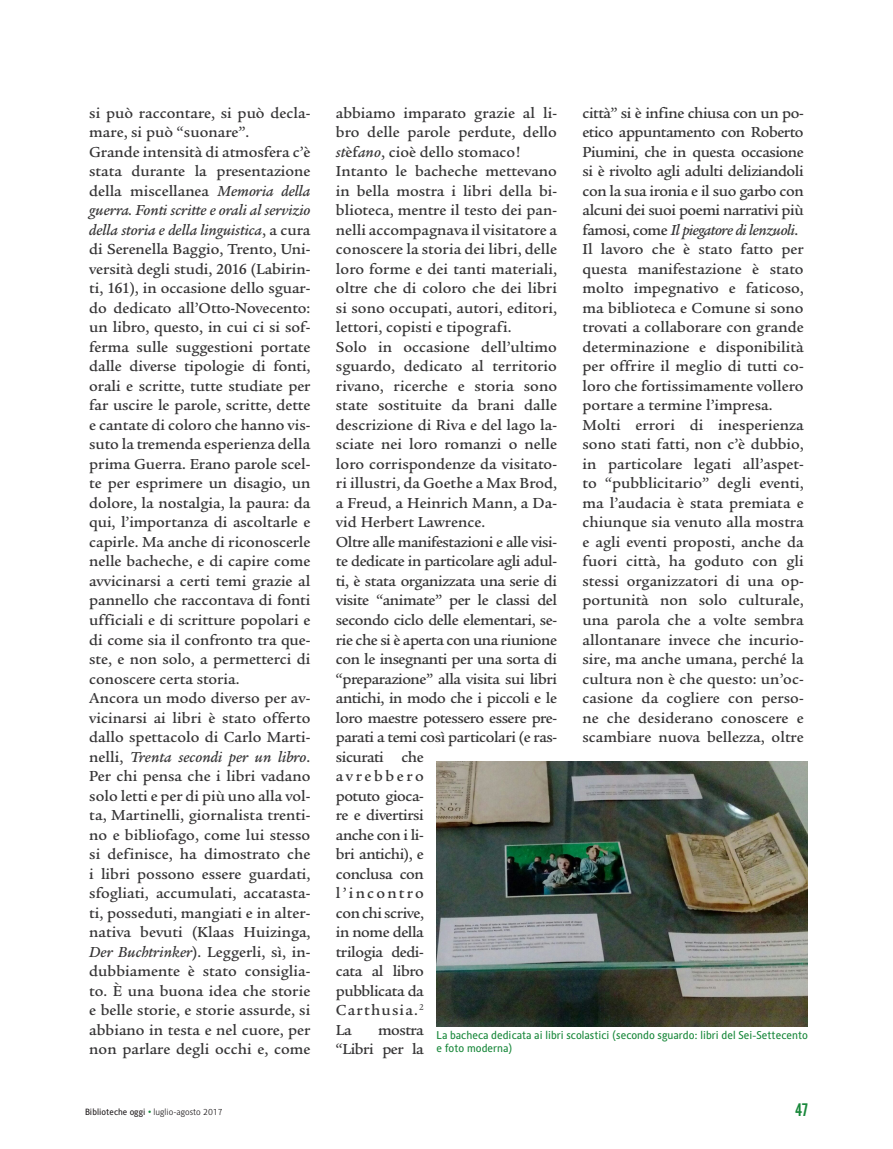
<style>
.page{position:relative;width:893px;height:1149px;background:#fff}
.page>*{position:absolute;margin:0;border:0;box-sizing:border-box;transform-origin:0 0}
.t1{font:18px "Alternate Gothic No 2 BT";color:#19883b}
.testi_-_rubriche-1Co{font:500 15.75px/19.5px "Legacy Ser ITC";letter-spacing:-.025em;color:#363536;text-align:justify}
.testi_-_rubriche-1Co-2{font:500 15.75px/19.5px "Legacy Ser ITC";color:#363536}
.dida{font:11.25px/13.5px "Alber";color:#19883b}
.t2{font:300 9px "Alber";color:#231f20}
.s1{font-style:italic}
.s2{font-weight:400}
.s3{font-weight:700;font-style:italic;color:#19883b}
</style>
<div class="page">
<img style="left:437px;top:761px;width:371px;height:264px">
<p class="testi_-_rubriche-1Co-2" style="left:89px;top:103px;width:223px">si può raccontare, si può decla&shy;mare, si può “suonare”.</p>
<p class="testi_-_rubriche-1Co" style="left:89px;top:142px;width:223px">Grande intensità di atmosfera c’è stata durante la presentazione della miscellanea <span class="s1">Memoria della guerra. Fonti scritte e orali al servizio della storia e della linguistica</span>, a cura di Serenella Baggio, Trento, Uni&shy;versità degli studi, 2016 (Labirin&shy;ti, 161), in occasione dello sguar&shy;do dedicato all’Otto-Novecento: un libro, questo, in cui ci si sof&shy;ferma sulle suggestioni portate dalle diverse tipologie di fonti, orali e scritte, tutte studiate per far uscire le parole, scritte, dette e cantate di coloro che hanno vis&shy;suto la tremenda esperienza della prima Guerra. Erano parole scel&shy;te per esprimere un disagio, un dolore, la nostalgia, la paura: da qui, l’importanza di ascoltarle e capirle. Ma anche di riconoscerle nelle bacheche, e di capire come avvicinarsi a certi temi grazie al pannello che raccontava di fonti ufficiali e di scritture popolari e di come sia il confronto tra que&shy;ste, e non solo, a permetterci di conoscere certa storia.</p>
<p class="testi_-_rubriche-1Co" style="left:89px;top:688px;width:223px">Ancora un modo diverso per av&shy;vicinarsi ai libri è stato offerto dallo spettacolo di Carlo Marti&shy;nelli, <span class="s1">Trenta secondi per un libro</span>.<br>Per chi pensa che i libri vadano solo letti e per di più uno alla vol&shy;ta, Martinelli, giornalista trenti&shy;no e bibliofago, come lui stesso si definisce, ha dimostrato che i libri possono essere guardati, sfogliati, accumulati, accatasta&shy;ti, posseduti, mangiati e in alter&shy;nativa bevuti (Klaas Huizinga, <span class="s1">Der Buchtrinker</span>). Leggerli, sì, in&shy;dubbiamente è stato consiglia&shy;to. È una buona idea che storie e belle storie, e storie assurde, si abbiano in testa e nel cuore, per non parlare degli occhi e, come</p>
<p class="testi_-_rubriche-1Co" style="left:583px;top:103px;width:223px">città” si è infine chiusa con un po&shy;etico appuntamento con Roberto Piumini, che in questa occasione si è rivolto agli adulti deliziandoli con la sua ironia e il suo garbo con alcuni dei suoi poemi narrativi più famosi, come <span class="s1">Il piegatore di lenzuoli</span>.</p>
<p class="testi_-_rubriche-1Co" style="left:583px;top:239px;width:223px">Il lavoro che è stato fatto per questa manifestazione è stato molto impegnativo e faticoso, ma biblioteca e Comune si sono trovati a collaborare con grande determinazione e disponibilità per offrire il meglio di tutti co&shy;loro che fortissimamente vollero portare a termine l’impresa.</p>
<p class="testi_-_rubriche-1Co" style="left:583px;top:415px;width:223px">Molti errori di inesperienza sono stati fatti, non c’è dubbio, in particolare legati all’aspet&shy;to “pubblicitario” degli eventi, ma l’audacia è stata premiata e chiunque sia venuto alla mostra e agli eventi proposti, anche da fuori città, ha goduto con gli stessi organizzatori di una op&shy;portunità non solo culturale, una parola che a volte sembra allontanare invece che incurio&shy;sire, ma anche umana, perché la cultura non è che questo: un’oc&shy;casione da cogliere con perso&shy;ne che desiderano conoscere e scambiare nuova bellezza, oltre</p>
<p class="testi_-_rubriche-1Co" style="left:336px;top:103px;width:223px">abbiamo imparato grazie al li&shy;bro delle parole perdute, dello <span class="s1">st</span>èf<span class="s1">ano</span>, cioè dello stomaco!</p>
<p class="testi_-_rubriche-1Co" style="left:336px;top:161px;width:223px">Intanto le bacheche mettevano in bella mostra i libri della bi&shy;blioteca, mentre il testo dei pan&shy;nelli accompagnava il visitatore a conoscere la storia dei libri, delle loro forme e dei tanti materiali, oltre che di coloro che dei libri si sono occupati, autori, editori, lettori, copisti e tipografi.</p>
<p class="testi_-_rubriche-1Co" style="left:336px;top:337px;width:223px">Solo in occasione dell’ultimo sguardo, dedicato al territorio rivano, ricerche e storia sono state sostituite da brani dalle descrizione di Riva e del lago la&shy;sciate nei loro romanzi o nelle loro corrispondenze da visitato&shy;ri illustri, da Goethe a Max Brod, a Freud, a Heinrich Mann, a Da&shy;vid Herbert Lawrence.</p>
<p class="testi_-_rubriche-1Co" style="left:336px;top:532px;width:223px;text-align:left">Oltre alle manifestazioni e alle visi&shy;te dedicate in particolare agli adul&shy;ti, è stata organizzata una serie di visite “animate” per le classi del secondo ciclo delle elementari, se&shy;rie che si è aperta con una riunione con le insegnanti per una sorta di “preparazione” alla visita sui libri antichi, in modo che i piccoli e le loro maestre potessero essere pre&shy;parati a temi così particolari (e ras&shy;sicurati che<br>avrebbero<br>potuto gioca-<br>re e divertirsi<br>anche con i li-<br>bri antichi), e<br>conclusa con<br>l’incontro<br>con chi scrive,<br>in nome della<br>trilogia dedi-<br>cata al libro<br>pubblicata da<br>Carthusia.<sup>2<br></sup>La</p>
<p class="testi_-_rubriche-1Co" style="left:336px;top:1019px;width:89px;text-align:right">mostra<br>“Libri per la</p>
<p class="dida" style="left:437px;top:1027px;width:373px">La bacheca dedicata ai libri scolastici (secondo sguardo: libri del Sei-Settecento e foto moderna)</p>
<p class="t2" style="left:85px;top:1106px;width:139px"><span class="s2">Biblioteche oggi</span> <span class="s3">•</span> luglio-agosto 2017</p>
<p class="t1" style="left:795px;top:1099px;width:14px">47</p>
</div>
